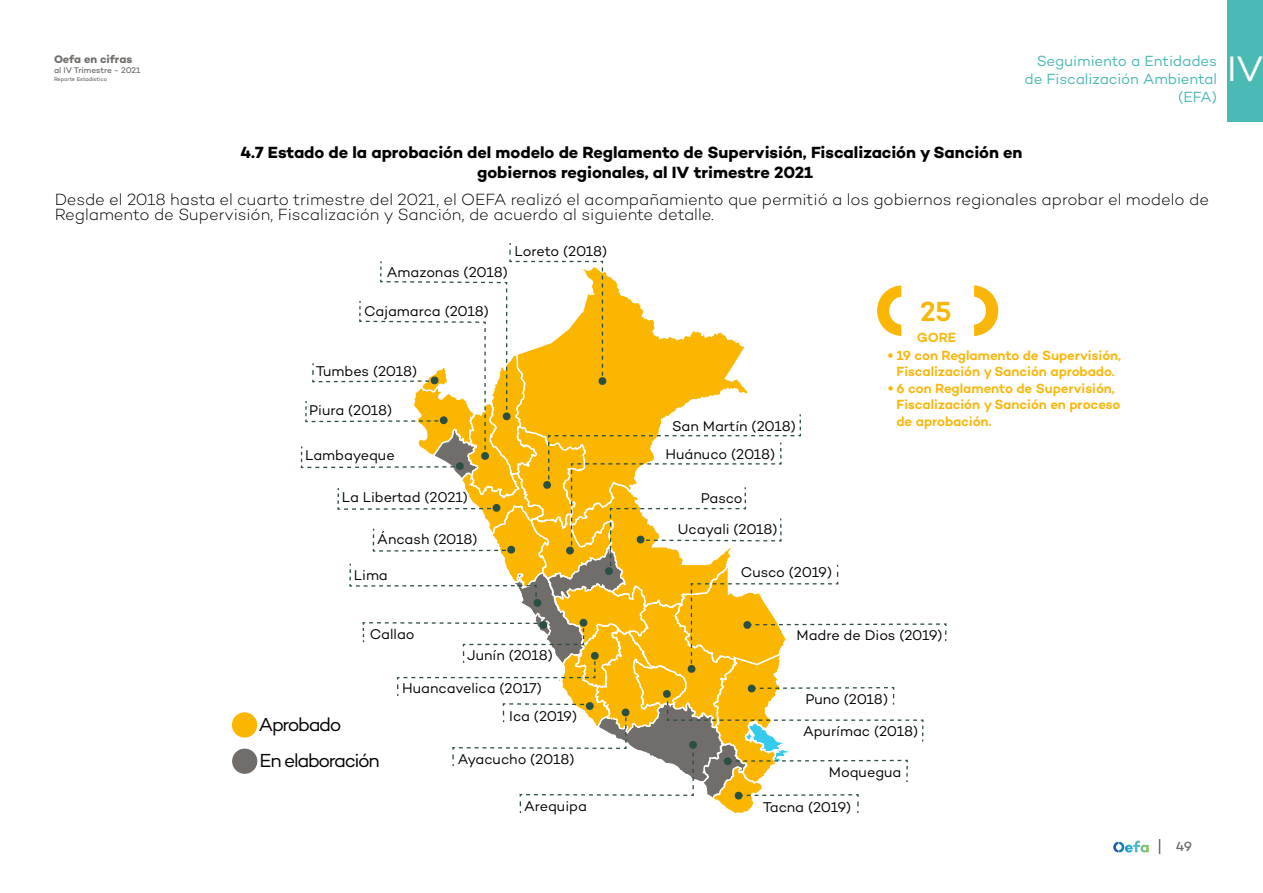
<style>
.page{position:relative;width:1263px;height:893px;background:#fff}
.page>*{position:absolute;margin:0;border:0;box-sizing:border-box;transform-origin:0 0}
.t1{font:36px "Campton";color:#fff}
.t2{font:600 28.2px "Campton";color:#fab608}
.t3{font:19.2px/36.2px "Campton";letter-spacing:-.07em;color:#010000}
.t4{font:300 16.5px/15px "Campton";letter-spacing:-.005em;color:#000}
.t5{font:700 16.5px/19.8px "Campton";letter-spacing:-.005em;color:#010202}
.t6{font:15px/18px "Campton";letter-spacing:-.005em;color:#4cbab4;text-align:right}
.t7{font:14.4px/28px "Campton";letter-spacing:-.005em;color:#010000}
.t8{font:600 13.5px/16.5px "Campton";letter-spacing:-.005em;color:#fab608}
.t9{font:500 13.5px "Campton";color:#686b6b}
.t10{font:700 11.25px "Campton";letter-spacing:-.005em;color:#706d6b}
.t11{font:500 8.4px "Campton";letter-spacing:-.005em;color:#706d6b}
.t12{font:500 5.55px "Campton";color:#706d6b}
.s1{color:#020304}
</style>
<div class="page">
<div style="left:1227px;top:0;width:36px;height:121px;background:#4cbab4"></div>
<hr style="left:0;top:0;width:1px;height:121px;background:#4cbab4">
<svg style="left:1113px;top:840px;width:36px;height:12px"></svg>
<svg style="left:1159px;top:839px;width:1px;height:15px"></svg>
<div style="left:232px;top:712px;width:25px;height:26px;background:#fab600;border-radius:50%"></div>
<div style="left:232px;top:749px;width:25px;height:25px;background:#706d6b;border-radius:50%"></div>
<svg style="left:974px;top:285px;width:24px;height:51px"></svg>
<svg style="left:300px;top:243px;width:647px;height:570px"></svg>
<p class="t10" style="left:54px;top:52px;width:80px">Oefa en cifras</p>
<p class="t11" style="left:54px;top:65px;width:88px">al IV Trimestre - 2021</p>
<p class="t12" style="left:54px;top:76px;width:55px">Reporte Estadístico</p>
<p class="t6" style="left:1024px;top:52px;width:194px">Seguimiento a Entidades de Fiscalización Ambiental (EFA)</p>
<h1 class="t1" style="left:1227px;top:46px;width:38px">IV</h1>
<p class="t5" style="left:477px;top:142px;width:547px;text-indent:-237px">4.7 Estado de la aprobación del modelo de Reglamento de Supervisión, Fiscalización y Sanción en gobiernos regionales, <span class="s1">al IV trimestre 2021</span></p>
<p class="t4" style="left:55px;top:191px;width:1156px">Desde el 2018 hasta el cuarto trimestre del 2021, el OEFA realizó el acompañamiento que permitió a los gobiernos regionales aprobar el modelo de<br>Reglamento de Supervisión, Fiscalización y Sanción, de acuerdo al siguiente detalle.</p>
<p class="t7" style="left:387px;top:258px;width:122px">Amazonas (2018)</p>
<p class="t7" style="left:514px;top:237px;width:94px">Loreto (2018)</p>
<p class="t7" style="left:364px;top:297px;width:126px">Cajamarca (2018)</p>
<p class="t7" style="left:316px;top:357px;width:103px">Tumbes (2018)</p>
<p class="t7" style="left:309px;top:396px;width:85px">Piura (2018)</p>
<p class="t7" style="left:305px;top:441px;width:91px">Lambayeque</p>
<p class="t7" style="left:342px;top:483px;width:128px">La Libertad (2021)</p>
<p class="t7" style="left:377px;top:525px;width:102px">Áncash (2018)</p>
<p class="t7" style="left:354px;top:561px;width:35px">Lima</p>
<p class="t7" style="left:665px;top:412px;width:132px;text-indent:7px">San Martín (2018)<br>Huánuco (2018)</p>
<p class="t7" style="left:701px;top:483px;width:43px">Pasco</p>
<p class="t7" style="left:678px;top:514px;width:101px">Ucayali (2018)</p>
<p class="t7" style="left:741px;top:558px;width:93px">Cusco (2019)</p>
<h2 class="t2" style="left:920px;top:293px;width:33px">25</h2>
<p class="t8" style="left:896px;top:347px;width:226px">19 con Reglamento de Supervisión,<br>Fiscalización y Sanción aprobado.<br>6 con Reglamento de Supervisión,<br>Fiscalización y Sanción en proceso de aprobación.</p>
<p class="t8" style="left:917px;top:329px;width:41px">GORE</p>
<p class="t7" style="left:370px;top:620px;width:46px">Callao</p>
<p class="t7" style="left:796px;top:620px;width:148px">Madre de Dios (2019)</p>
<h3 class="t3" style="left:259px;top:706px;width:122px">Aprobado<br>En elaboración</h3>
<p class="t7" style="left:467px;top:641px;width:87px">Junín (2018)</p>
<p class="t7" style="left:402px;top:674px;width:141px">Huancavelica (2017)</p>
<p class="t7" style="left:509px;top:701px;width:69px">Ica (2019)</p>
<p class="t7" style="left:458px;top:745px;width:118px">Ayacucho (2018)</p>
<p class="t7" style="left:524px;top:791px;width:64px">Arequipa</p>
<p class="t7" style="left:805px;top:684px;width:84px">Puno (2018)</p>
<p class="t7" style="left:803px;top:717px;width:117px">Apurímac (2018)</p>
<p class="t7" style="left:829px;top:758px;width:74px">Moquegua</p>
<p class="t7" style="left:763px;top:792px;width:90px">Tacna (2019)</p>
<p class="t9" style="left:1176px;top:838px;width:18px">49</p>
</div>
